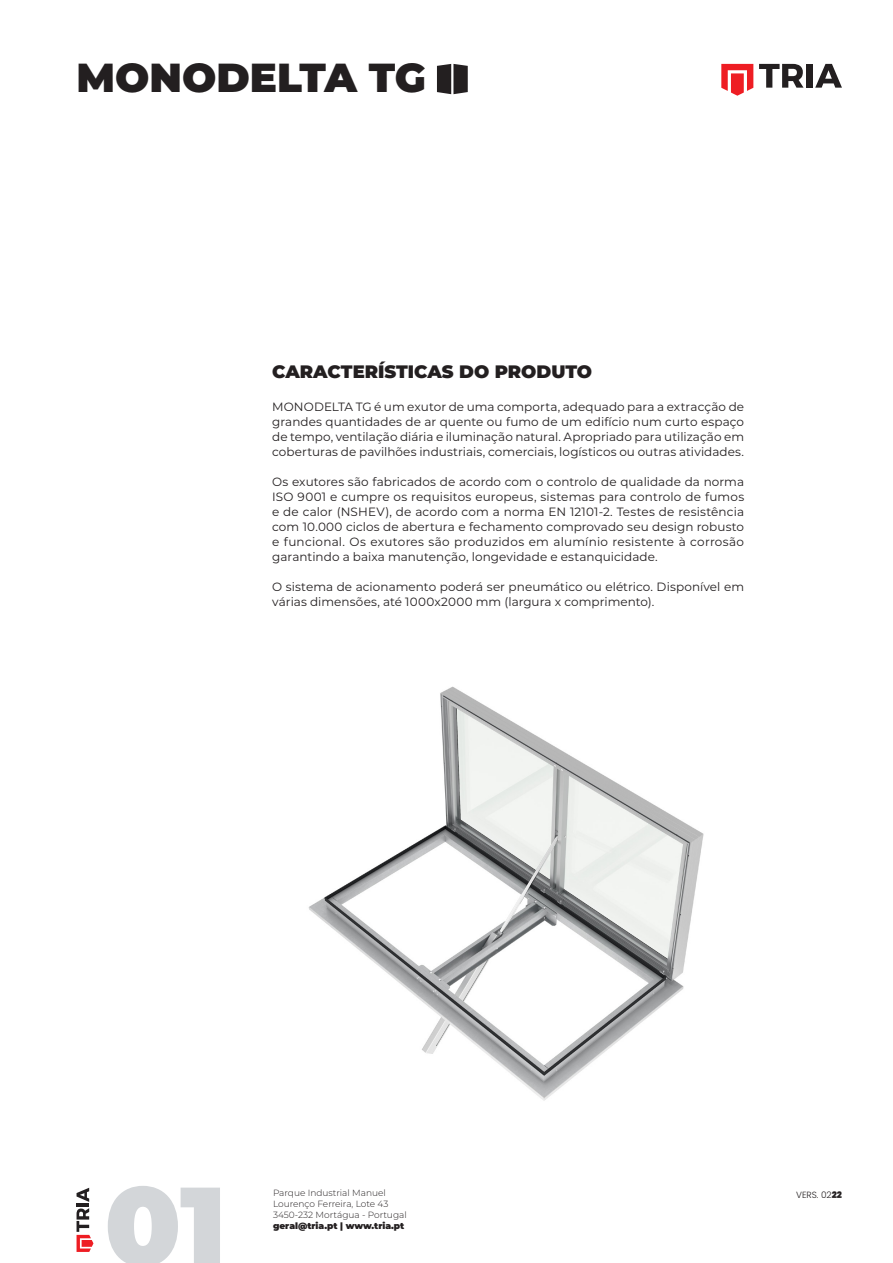
<style>
.page{position:relative;width:893px;height:1263px;background:#fff}
.page>*{position:absolute;margin:0;border:0;box-sizing:border-box;transform-origin:0 0}
.t1{font:900 110.7px "Montserrat";color:#d3d6d9}
.t2{font:900 40.5px "Montserrat";color:#231f20}
.t3{font:900 18px "Montserrat";color:#231f20}
.t4{font:12px/15px "Montserrat";letter-spacing:.005em;color:#231f20;text-align:justify}
.t5{font:300 9px/10.8px "Montserrat";color:#231f20}
.t6{font:900 9px "Montserrat";color:#231f20}
.t7{font:300 9px "Poppins";color:#231f20}
.s1{font-weight:900}
</style>
<div class="page">
<svg style="left:759px;top:64px;width:44px;height:24px"></svg>
<div style="left:807px;top:64px;width:6px;height:24px;background:#231f20"></div>
<svg style="left:815px;top:64px;width:27px;height:24px"></svg>
<svg style="left:721px;top:64px;width:32px;height:32px"></svg>
<svg style="left:77px;top:1188px;width:16px;height:64px"></svg>
<img style="left:308px;top:686px;width:396px;height:415px">
<svg style="left:437px;top:64px;width:31px;height:30px"></svg>
<p class="t2" style="left:77px;top:47px;width:351px">MONODELTA TG</p>
<p class="t3" style="left:272px;top:358px;width:322px">CARACTERÍSTICAS DO PRODUTO</p>
<p class="t4" style="left:272px;top:398px;width:473px">MONODELTA TG é um exutor de uma comporta, adequado para a extracção de grandes quantidades de ar quente ou fumo de um edifício num curto espaço de tempo, ventilação diária e iluminação natural. Apropriado para utilização em coberturas de pavilhões industriais, comerciais, logísticos ou outras atividades.</p>
<p class="t4" style="left:272px;top:473px;width:474px">Os exutores são fabricados de acordo com o controlo de qualidade da norma ISO 9001 e cumpre os requisitos europeus, sistemas para controlo de fumos e de calor (NSHEV), de acordo com a norma EN 12101-2. Testes de resistência com 10.000 ciclos de abertura e fechamento comprovado seu design robusto e funcional. Os exutores são produzidos em alumínio resistente à corrosão garantindo a baixa manutenção, longevidade e estanquicidade.</p>
<p class="t4" style="left:272px;top:578px;width:473px">O sistema de acionamento poderá ser pneumático ou elétrico. Disponível em várias dimensões, até 1000x2000 mm (largura x comprimento).</p>
<h1 class="t1" style="left:105px;top:1143px;width:123px">01</h1>
<p class="t5" style="left:273px;top:1187px;width:135px">Parque Industrial Manuel<br>Lourenço Ferreira, Lote 43<br>3450-232 Mortágua - Portugal</p>
<p class="t6" style="left:273px;top:1219px;width:133px">geral@tria.pt | www.tria.pt</p>
<p class="t7" style="left:796px;top:1189px;width:47px">VERS. 02<span class="s1">22</span></p>
</div>
